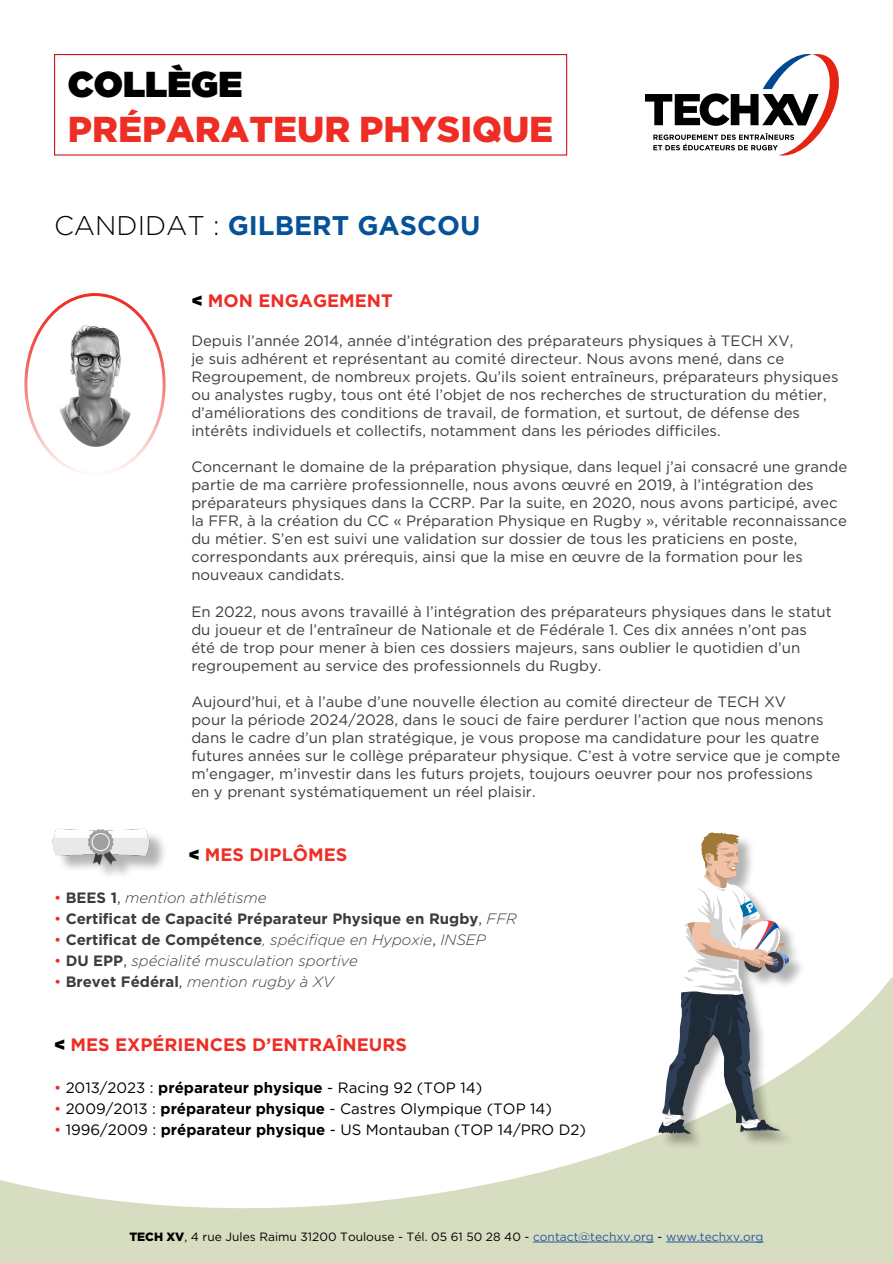
<style>
.page{position:relative;width:893px;height:1263px;background:#fff}
.page>*{position:absolute;margin:0;border:0;box-sizing:border-box;transform-origin:0 0}
.t1{font:900 36px "Gotham";color:#ee2d24}
.t2{font:900 36px "Gotham";color:#000}
.t3{font:700 27px "Gotham";color:#05519a}
.t4{font:700 18px "Gotham";color:#ee2d24}
.t5{font:15px/18px "Gotham";color:#3c3c3b}
.t6{font:15px "Gotham";color:#000}
.t7{font:italic 300 15px "Gotham";color:#3c3c3b}
.t8{font:700 15px "Gotham";color:#3c3c3b}
.t9{font:12px "Gotham";color:#000}
.s1{font-weight:300;color:#000}
.s2{font-weight:900;color:#000}
.s3{font-weight:400;font-style:normal;color:#ee2d24}
.s4{font-weight:700;font-style:normal}
.s5{font-weight:400;font-style:normal}
.s6{font-weight:400;color:#ee2d24}
.s7{font-weight:400}
.s8{font-weight:300;font-style:italic}
.s9{color:#ee2d24}
.s10{font-weight:700}
.s11{font-weight:900}
.s12{color:#275b9b}
</style>
<div class="page">
<div style="left:0;top:1232px;width:893px;height:31px;background:#d7ddc0"></div>
<svg style="left:0;top:977px;width:893px;height:255px"></svg>
<svg style="left:645px;top:54px;width:194px;height:102px"></svg>
<hr style="left:533px;top:1242px;width:121px;height:1px;background:#275b9b">
<hr style="left:666px;top:1242px;width:98px;height:1px;background:#275b9b">
<div style="left:54px;top:54px;width:513px;height:102px;border:1px solid #cd1719"></div>
<div style="left:24px;top:293px;width:142px;height:183px;border:3px solid #ee2d24;border-radius:50%"></div>
<img style="left:38px;top:318px;width:104px;height:138px">
<div style="left:661px;top:833px;width:145px;height:317px;background:#000;opacity:.3"></div>
<svg style="left:659px;top:832px;width:131px;height:302px"></svg>
<img style="left:52px;top:828px;width:111px;height:48px">
<h1 class="t2" style="left:68px;top:58px;width:176px">COLLÈGE</h1>
<h1 class="t1" style="left:68px;top:104px;width:487px">PRÉPARATEUR PHYSIQUE</h1>
<h2 class="t3" style="left:54px;top:208px;width:428px"><span class="s1">CANDIDAT :</span> GILBERT GASCOU</h2>
<p class="t4" style="left:191px;top:289px;width:203px"><span class="s2">&lt;</span> MON ENGAGEMENT</p>
<p class="t5" style="left:191px;top:332px;width:649px">Depuis l’année 2014, année d’intégration des préparateurs physiques à TECH XV,<br>je suis adhérent et représentant au comité directeur. Nous avons mené, dans ce Regroupement, de nombreux projets. Qu’ils soient entraîneurs, préparateurs physiques ou analystes rugby, tous ont été l’objet de nos recherches de structuration du métier, d’améliorations des conditions de travail, de formation, et surtout, de défense des intérêts individuels et collectifs, notamment dans les périodes difficiles.</p>
<p class="t5" style="left:191px;top:458px;width:657px">Concernant le domaine de la préparation physique, dans lequel j’ai consacré une grande partie de ma carrière professionnelle, nous avons œuvré en 2019, à l’intégration des préparateurs physiques dans la CCRP. Par la suite, en 2020, nous avons participé, avec la FFR, à la création du CC « Préparation Physique en Rugby », véritable reconnaissance du métier. S’en est suivi une validation sur dossier de tous les praticiens en poste, correspondants aux prérequis, ainsi que la mise en œuvre de la formation pour les nouveaux candidats.</p>
<p class="t5" style="left:191px;top:602px;width:642px">En 2022, nous avons travaillé à l’intégration des préparateurs physiques dans le statut du joueur et de l’entraîneur de Nationale et de Fédérale 1. Ces dix années n’ont pas été de trop pour mener à bien ces dossiers majeurs, sans oublier le quotidien d’un regroupement au service des professionnels du Rugby.</p>
<p class="t5" style="left:191px;top:692px;width:650px">Aujourd’hui, et à l’aube d’une nouvelle élection au comité directeur de TECH XV<br>pour la période 2024/2028, dans le souci de faire perdurer l’action que nous menons dans le cadre d’un plan stratégique, je vous propose ma candidature pour les quatre futures années sur le collège préparateur physique. C’est à votre service que je compte m’engager, m’investir dans les futurs projets, toujours oeuvrer pour nos professions<br>en y prenant systématiquement un réel plaisir.</p>
<p class="t4" style="left:188px;top:843px;width:160px"><span class="s2">&lt;</span> MES DIPLÔMES</p>
<p class="t7" style="left:54px;top:888px;width:214px"><span class="s3">•</span> <span class="s4">BEES 1</span><span class="s5">,</span> mention athlétisme</p>
<p class="t8" style="left:54px;top:909px;width:464px"><span class="s6">•</span> Certificat de Capacité Préparateur Physique en Rugby<span class="s7">,</span> <span class="s8">FFR</span></p>
<p class="t7" style="left:54px;top:930px;width:433px"><span class="s3">•</span> <span class="s4">Certificat de Compétence</span>, spécifique en Hypoxie<span class="s5">,</span> INSEP</p>
<p class="t7" style="left:54px;top:951px;width:305px"><span class="s3">•</span> <span class="s4">DU EPP</span><span class="s5">,</span> spécialité musculation sportive</p>
<p class="t7" style="left:54px;top:972px;width:281px"><span class="s3">•</span> <span class="s4">Brevet Fédéral</span><span class="s5">,</span> mention rugby à XV</p>
<p class="t4" style="left:54px;top:1033px;width:354px"><span class="s2">&lt;</span> MES EXPÉRIENCES D’ENTRAÎNEURS</p>
<p class="t6" style="left:54px;top:1078px;width:430px"><span class="s9">•</span> 2013/2023 : <span class="s10">préparateur physique</span> - Racing 92 (TOP 14)</p>
<p class="t6" style="left:54px;top:1099px;width:500px"><span class="s9">•</span> 2009/2013 : <span class="s10">préparateur physique</span> - Castres Olympique (TOP 14)</p>
<p class="t6" style="left:54px;top:1120px;width:534px"><span class="s9">•</span> 1996/2009 : <span class="s10">préparateur physique</span> - US Montauban (TOP 14/PRO D2)</p>
<p class="t9" style="left:129px;top:1229px;width:636px"><span class="s11">TECH XV</span>, 4 rue Jules Raimu 31200 Toulouse - Tél. 05 61 50 28 40 - <span class="s12">contact@techxv.org</span> - <span class="s12">www.techxv.org</span></p>
</div>
